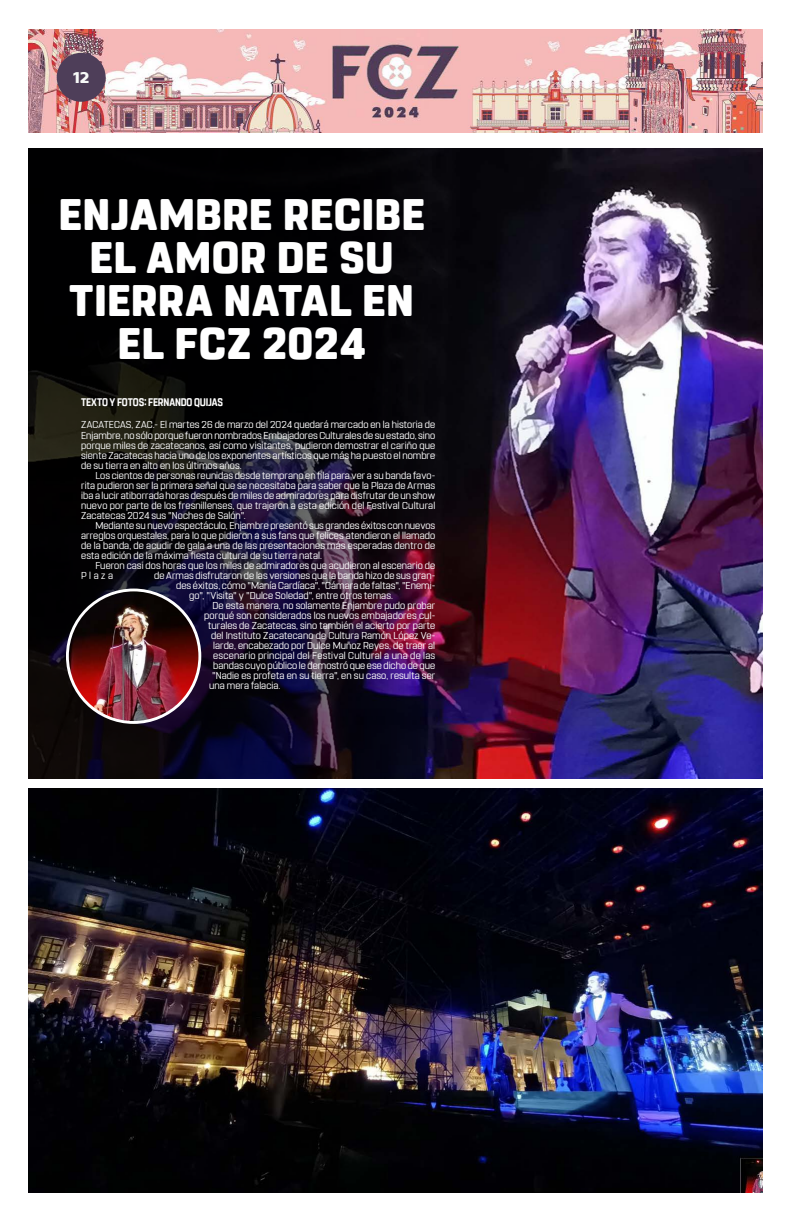
<style>
.page{position:relative;width:791px;height:1225px;background:#fff}
.page>*{position:absolute;margin:0;border:0;box-sizing:border-box;transform-origin:0 0}
.t1{font:800 44px/43px "Rohn Rounded";letter-spacing:.01em;color:#fff;text-align:center}
.t2{font:700 16.9px "Concord";color:#f7f9f8}
.t3{font:700 11px "Rohn Rounded";letter-spacing:-.01em;color:#fff;scale:.87 1}
.t4{font:10px/10px "Rohn Rounded";letter-spacing:.005em;color:#fff;text-align:justify}
</style>
<div class="page">
<img style="left:28px;top:29px;width:735px;height:104px">
<div style="left:57px;top:53px;width:49px;height:49px;background:#4e3e59;border-radius:50%"></div>
<img style="left:28px;top:788px;width:735px;height:404px">
<img style="left:428px;top:148px;width:335px;height:630px">
<svg style="left:28px;top:148px;width:400px;height:630px;fill:#030206"></svg>
<img style="left:67px;top:590px;width:133px;height:132px;border-radius:66px">
<div style="left:66px;top:588px;width:135px;height:136px;border:3px solid #fff;border-radius:50%"></div>
<h2 class="t2" style="left:73px;top:67px;width:18px">12</h2>
<h1 class="t1" style="left:59px;top:194px;width:368px">ENJAMBRE RECIBE<br>EL AMOR DE SU<br>TIERRA NATAL EN<br>EL FCZ 2024</h1>
<p class="t3" style="left:81px;top:396px;width:165px">TEXTO Y FOTOS: FERNANDO QUIJAS</p>
<p class="t4" style="left:81px;top:420px;width:356px">ZACATECAS, ZAC.- El martes 26 de marzo del 2024 quedará marcado en la historia de Enjambre, no sólo porque fueron nombrados Embajadores Culturales de su estado, sino porque miles de zacatecanos, así como visitantes, pudieron demostrar el cariño que siente Zacatecas hacia uno de los exponentes artísticos que más ha puesto el nombre de su tierra en alto en los últimos años.</p>
<p class="t4" style="left:81px;top:470px;width:356px;text-indent:14px">Los cientos de personas reunidas desde temprano en fila para ver a su banda favo&shy;rita pudieron ser la primera señal que se necesitaba para saber que la Plaza de Armas iba a lucir atiborrada horas después de miles de admiradores para disfrutar de un show nuevo por parte de los fresnillenses, que trajeron a esta edición del Festival Cultural Zacatecas 2024 sus "Noches de Salón".</p>
<p class="t4" style="left:81px;top:520px;width:356px;text-indent:14px">Mediante su nuevo espectáculo, Enjambre presentó sus grandes éxitos con nuevos arreglos orquestales, para lo que pidieron a sus fans que felices atendieron el llamado de la banda, de acudir de gala a una de las presentaciones más esperadas dentro de esta edición de la máxima fiesta cultural de su tierra natal.</p>
<p class="t4" style="left:81px;top:560px;width:355px;text-indent:14px">Fueron casi dos horas que los miles de admiradores que acudieron al escenario de<br>Plaza</p>
<p class="t4" style="left:154px;top:570px;width:282px">de Armas disfrutaron de las versiones que la banda hizo de sus gran-</p>
<p class="t4" style="left:176px;top:580px;width:261px">des éxitos, cómo "Manía Cardíaca", "Cámara de faltas", "Enemi-</p>
<p class="t4" style="left:189px;top:590px;width:205px">go", "Visita" y "Dulce Soledad", entre otros temas.</p>
<p class="t4" style="left:212px;top:600px;width:224px">De esta manera, no solamente Enjambre pudo probar</p>
<p class="t4" style="left:204px;top:610px;width:232px">porqué son considerados los nuevos embajadores cul-</p>
<p class="t4" style="left:208px;top:620px;width:229px">turales de Zacatecas, sino también el acierto por parte</p>
<p class="t4" style="left:211px;top:630px;width:225px">del Instituto Zacatecano de Cultura Ramón López Ve-</p>
<p class="t4" style="left:213px;top:640px;width:223px">larde, encabezado por Dulce Muñoz Reyes, de traer al</p>
<p class="t4" style="left:213px;top:650px;width:223px">escenario principal del Festival Cultural a una de las</p>
<p class="t4" style="left:213px;top:660px;width:224px">bandas cuyo público le demostró que ese dicho de que</p>
<p class="t4" style="left:212px;top:670px;width:225px">"Nadie es profeta en su tierra", en su caso, resulta ser</p>
<p class="t4" style="left:209px;top:680px;width:73px">una mera falacia.</p>
</div>
